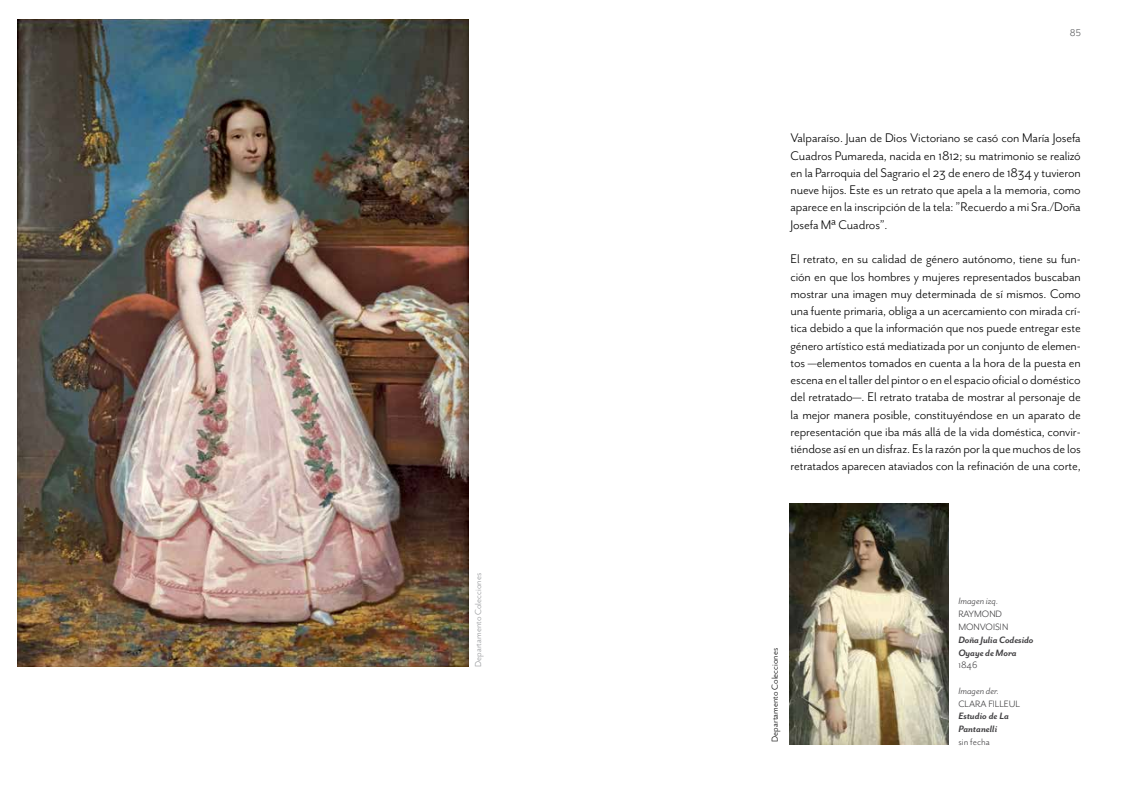
<style>
.page{position:relative;width:1134px;height:798px;background:#fff}
.page>*{position:absolute;margin:0;border:0;box-sizing:border-box;transform-origin:0 0}
.t1{font:14.38px/17.2px "Mr Eaves San OT";letter-spacing:-.01em;color:#000;text-align:justify}
.t2{font:11.25px "Mr Eaves Mod OT";color:#58595b}
.t3{font:italic 700 10.62px/12.8px "Mr Eaves San OT";letter-spacing:-.01em;color:#414042}
.t4{font:10.62px/12.8px "Mr Eaves San OT";color:#414042}
.t5{font:italic 10.62px "Mr Eaves San OT";color:#414042}
.t6{font:10px "Mr Eaves San OT";color:#939598}
.t7{font:10px "Mr Eaves San OT";color:#000}
</style>
<div class="page">
<img style="left:18px;top:19px;width:450px;height:647px">
<img style="left:790px;top:503px;width:159px;height:241px">
<p class="t6" style="left:473px;top:666px;width:95px;rotate:-90deg">Departamento Colecciones</p>
<p class="t2" style="left:1070px;top:27px;width:12px">85</p>
<p class="t1" style="left:790px;top:130px;width:292px">Valparaíso. Juan de Dios Victoriano se casó con María Josefa Cuadros Pumareda, nacida en 1812; su matrimonio se realizó en la Parroquia del Sagrario el 23 de enero de 1834 y tuvieron nueve hijos. Este es un retrato que apela a la memoria, como aparece en la inscripción de la tela: ”Recuerdo a mi Sra./Doña Josefa Mª Cuadros”.</p>
<p class="t1" style="left:790px;top:250px;width:292px">El retrato, en su calidad de género autónomo, tiene su fun&shy;ción en que los hombres y mujeres representados buscaban mostrar una imagen muy determinada de sí mismos. Como una fuente primaria, obliga a un acercamiento con mirada crí&shy;tica debido a que la información que nos puede entregar este género artístico está mediatizada por un conjunto de elemen&shy;tos —elementos tomados en cuenta a la hora de la puesta en escena en el taller del pintor o en el espacio oficial o doméstico del retratado—. El retrato trataba de mostrar al personaje de la mejor manera posible, constituyéndose en un aparato de representación que iba más allá de la vida doméstica, convir&shy;tiéndose así en un disfraz. Es la razón por la que muchos de los retratados aparecen ataviados con la refinación de una corte,</p>
<p class="t7" style="left:769px;top:741px;width:95px;rotate:-90deg">Departamento Colecciones</p>
<p class="t5" style="left:958px;top:595px;width:41px">Imagen izq.</p>
<p class="t4" style="left:958px;top:607px;width:51px">RAYMOND<br>MONVOISIN</p>
<p class="t3" style="left:958px;top:633px;width:77px">Doña Julia Codesido<br>Oyaye de Mora</p>
<p class="t4" style="left:958px;top:658px;width:20px">1846</p>
<p class="t5" style="left:958px;top:684px;width:42px">Imagen der.</p>
<p class="t4" style="left:958px;top:697px;width:63px">CLARA FILLEUL</p>
<p class="t3" style="left:958px;top:709px;width:52px">Estudio de La<br>Pantanelli</p>
<p class="t4" style="left:958px;top:735px;width:33px">sin fecha</p>
</div>
